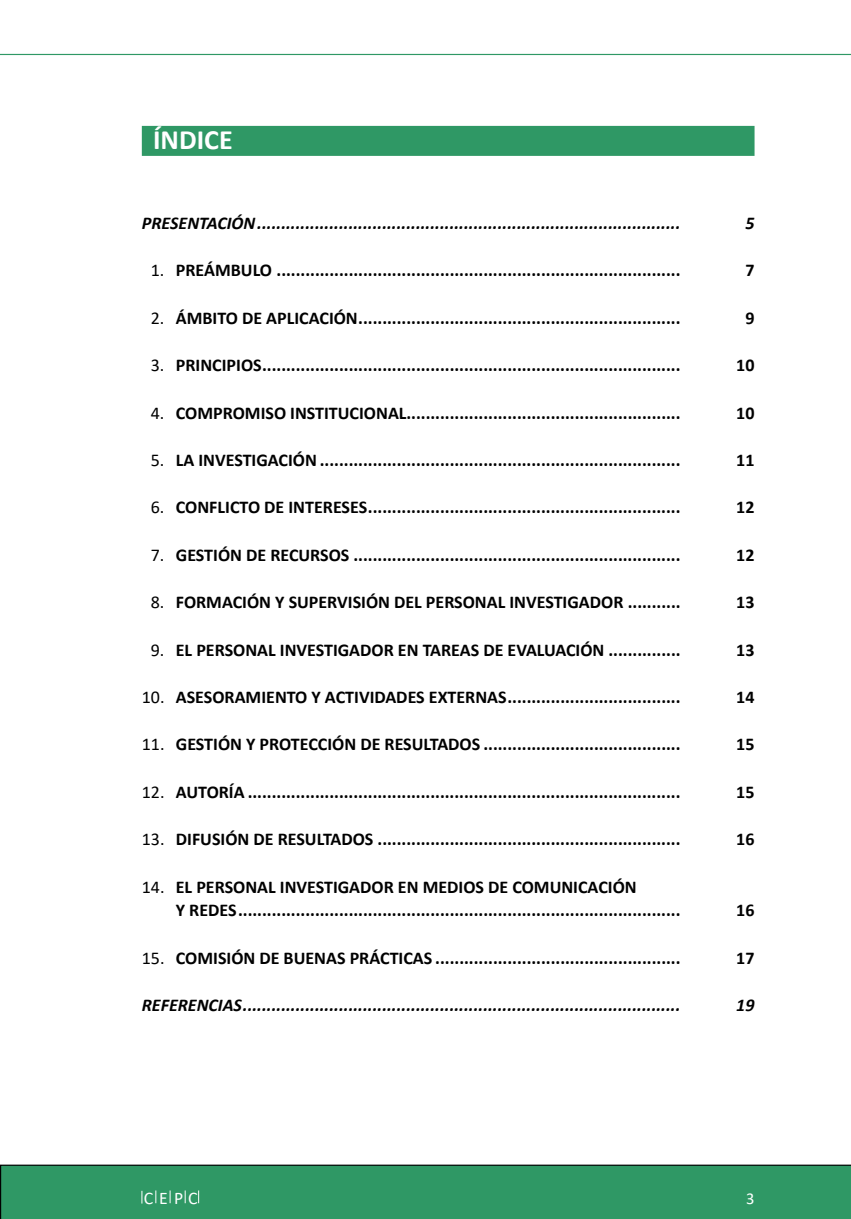
<style>
.page{position:relative;width:851px;height:1219px;background:#fff}
.page>*{position:absolute;margin:0;border:0;box-sizing:border-box;transform-origin:0 0}
.CA2{font:700 28px "Calibri";color:#fff}
._1-Lad{font:700 18px/23.8px "Calibri";color:#000}
._1a-C{font:italic 700 18px "Calibri";color:#000}
.t1{font:17.8px "Calibri";color:#fff}
.t2{font:16.6px "Calibri";color:#fff}
.s1{font-weight:400}
</style>
<div class="page">
<div style="left:0;top:1165px;width:850px;height:54px;background:#2f9865"></div>
<svg style="left:155px;top:1190px;width:1px;height:13px"></svg>
<svg style="left:141px;top:1191px;width:1px;height:12px"></svg>
<svg style="left:198px;top:1190px;width:1px;height:13px"></svg>
<svg style="left:170px;top:1190px;width:1px;height:13px"></svg>
<svg style="left:185px;top:1190px;width:1px;height:13px"></svg>
<div style="left:142px;top:126px;width:612px;height:30px;background:#2f9865"></div>
<hr style="left:0;top:54px;width:850px;height:1px;background:#2f9865">
<p class="CA2" style="left:153px;top:122px;width:81px">ÍNDICE</p>
<p class="_1a-C" style="left:142px;top:212px;width:540px">PRESENTACIÓN........................................................................................</p>
<p class="_1a-C" style="left:745px;top:212px;width:11px">5</p>
<p class="_1-Lad" style="left:151px;top:258px;width:531px"><span class="s1">1.</span> PREÁMBULO ....................................................................................</p>
<p class="_1-Lad" style="left:745px;top:258px;width:11px">7</p>
<p class="_1-Lad" style="left:151px;top:305px;width:531px"><span class="s1">2.</span> ÁMBITO DE APLICACIÓN...................................................................</p>
<p class="_1-Lad" style="left:745px;top:305px;width:11px">9</p>
<p class="_1-Lad" style="left:151px;top:352px;width:531px"><span class="s1">3.</span> PRINCIPIOS.......................................................................................</p>
<p class="_1-Lad" style="left:736px;top:352px;width:20px">10</p>
<p class="_1-Lad" style="left:151px;top:400px;width:531px"><span class="s1">4.</span> COMPROMISO INSTITUCIONAL.........................................................</p>
<p class="_1-Lad" style="left:736px;top:400px;width:20px">10</p>
<p class="_1-Lad" style="left:151px;top:447px;width:531px"><span class="s1">5.</span> LA INVESTIGACIÓN ...........................................................................</p>
<p class="_1-Lad" style="left:736px;top:447px;width:20px">11</p>
<p class="_1-Lad" style="left:151px;top:495px;width:531px"><span class="s1">6.</span> CONFLICTO DE INTERESES.................................................................</p>
<p class="_1-Lad" style="left:736px;top:495px;width:20px">12</p>
<p class="_1-Lad" style="left:151px;top:542px;width:531px"><span class="s1">7.</span> GESTIÓN DE RECURSOS ....................................................................</p>
<p class="_1-Lad" style="left:736px;top:542px;width:20px">12</p>
<p class="_1-Lad" style="left:151px;top:589px;width:531px"><span class="s1">8.</span> FORMACIÓN Y SUPERVISIÓN DEL PERSONAL INVESTIGADOR ...........</p>
<p class="_1-Lad" style="left:736px;top:589px;width:20px">13</p>
<p class="_1-Lad" style="left:151px;top:637px;width:531px"><span class="s1">9.</span> EL PERSONAL INVESTIGADOR EN TAREAS DE EVALUACIÓN ...............</p>
<p class="_1-Lad" style="left:736px;top:637px;width:20px">13</p>
<p class="_1-Lad" style="left:142px;top:684px;width:540px"><span class="s1">10.</span> ASESORAMIENTO Y ACTIVIDADES EXTERNAS....................................</p>
<p class="_1-Lad" style="left:736px;top:684px;width:20px">14</p>
<p class="_1-Lad" style="left:142px;top:732px;width:540px"><span class="s1">11.</span> GESTIÓN Y PROTECCIÓN DE RESULTADOS .........................................</p>
<p class="_1-Lad" style="left:736px;top:732px;width:20px">15</p>
<p class="_1-Lad" style="left:142px;top:779px;width:540px"><span class="s1">12.</span> AUTORÍA ..........................................................................................</p>
<p class="_1-Lad" style="left:736px;top:779px;width:20px">15</p>
<p class="_1-Lad" style="left:142px;top:826px;width:540px"><span class="s1">13.</span> DIFUSIÓN DE RESULTADOS ...............................................................</p>
<p class="_1-Lad" style="left:736px;top:826px;width:20px">16</p>
<p class="_1-Lad" style="left:176px;top:874px;width:506px;text-indent:-34px"><span class="s1">14.</span> EL PERSONAL INVESTIGADOR EN MEDIOS DE COMUNICACIÓN<br>Y REDES............................................................................................</p>
<p class="_1-Lad" style="left:736px;top:898px;width:20px">16</p>
<p class="_1-Lad" style="left:142px;top:945px;width:540px"><span class="s1">15.</span> COMISIÓN DE BUENAS PRÁCTICAS ...................................................</p>
<p class="_1-Lad" style="left:736px;top:945px;width:20px">17</p>
<p class="_1a-C" style="left:142px;top:994px;width:540px">REFERENCIAS...........................................................................................</p>
<p class="_1a-C" style="left:736px;top:994px;width:20px">19</p>
<p class="t1" style="left:144px;top:1185px;width:55px">C E P C</p>
<p class="t2" style="left:746px;top:1186px;width:10px">3</p>
</div>
